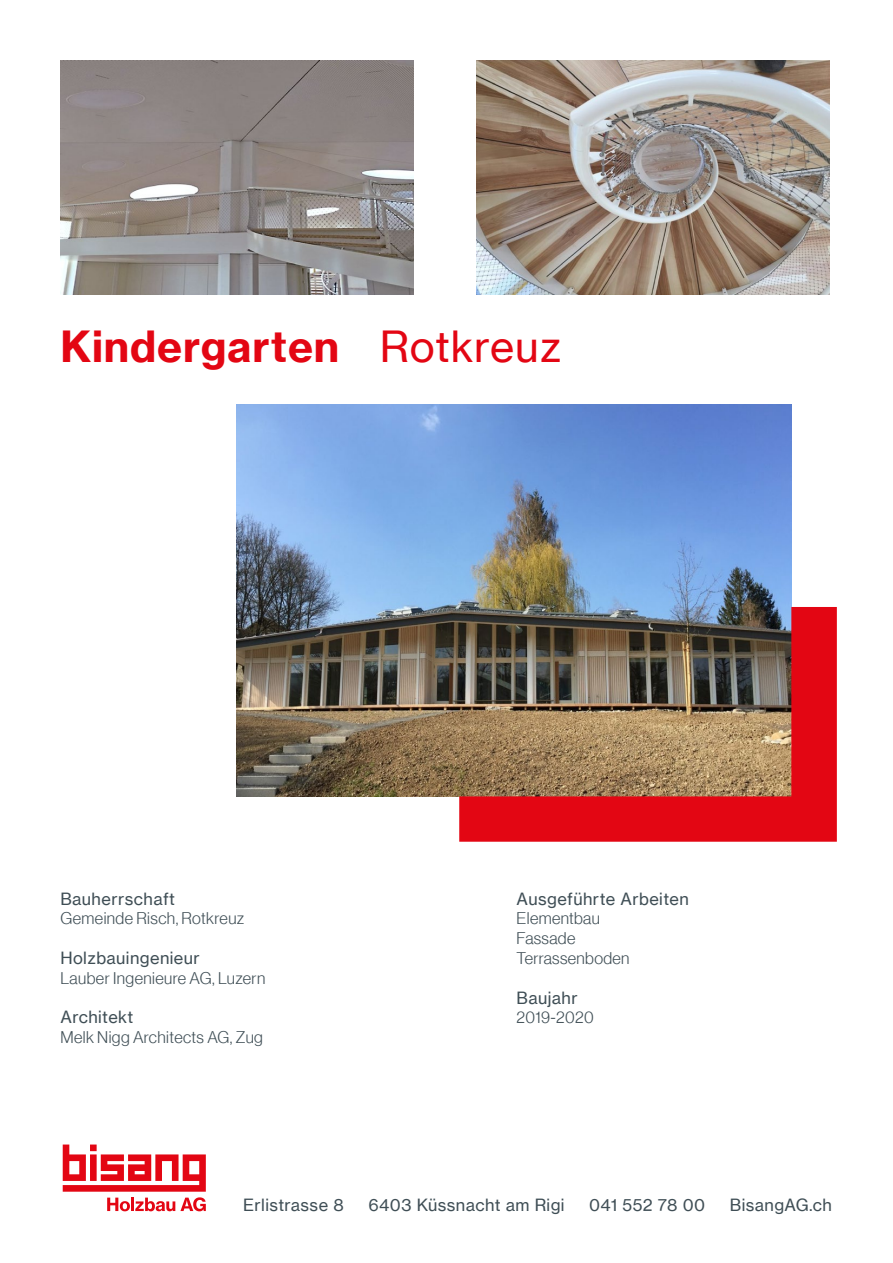
<style>
.page{position:relative;width:893px;height:1263px;background:#fff}
.page>*{position:absolute;margin:0;border:0;box-sizing:border-box;transform-origin:0 0}
.t1{font:42px "N Haas Grotesk TXW02 75 Bd";letter-spacing:.02em;color:#e30613}
.t2{font:16.5px "N Haas Grotesk TXW02 55 Rg";letter-spacing:.025em;color:#3f4e55}
.t3{font:16.5px/19.8px "N Haas Grotesk DSW02 45 Lt";letter-spacing:.025em;color:#3f4e55}
.s1{font-family:"N Haas Grotesk TXW02 55 Rg"}
</style>
<div class="page">
<img style="left:237px;top:405px;width:554px;height:391px">
<img style="left:477px;top:60px;width:353px;height:234px">
<img style="left:331px;top:607px;width:506px;height:235px">
<svg style="left:63px;top:1144px;width:143px;height:67px"></svg>
<img style="left:60px;top:60px;width:353px;height:234px">
<h1 class="t1" style="left:60px;top:320px;width:502px">Kindergarten <span class="s1">Rotkreuz</span></h1>
<p class="t2" style="left:60px;top:888px;width:116px">Bauherrschaft</p>
<p class="t3" style="left:60px;top:909px;width:185px">Gemeinde Risch, Rotkreuz</p>
<p class="t2" style="left:60px;top:948px;width:141px">Holzbauingenieur</p>
<p class="t3" style="left:60px;top:968px;width:206px">Lauber Ingenieure AG, Luzern</p>
<p class="t2" style="left:60px;top:1007px;width:74px">Architekt</p>
<p class="t3" style="left:60px;top:1027px;width:204px">Melk Nigg Architects AG, Zug</p>
<p class="t2" style="left:517px;top:888px;width:174px">Ausgeführte Arbeiten</p>
<p class="t3" style="left:517px;top:909px;width:114px">Elementbau<br>Fassade<br>Terrassenboden</p>
<p class="t2" style="left:517px;top:987px;width:63px">Baujahr</p>
<p class="t3" style="left:517px;top:1008px;width:79px">2019-2020</p>
<p class="t2" style="left:243px;top:1195px;width:102px">Erlistrasse 8</p>
<p class="t2" style="left:368px;top:1195px;width:198px">6403 Küssnacht am Rigi</p>
<p class="t2" style="left:589px;top:1195px;width:118px">041 552 78 00</p>
<p class="t2" style="left:730px;top:1195px;width:104px">BisangAG.ch</p>
</div>
